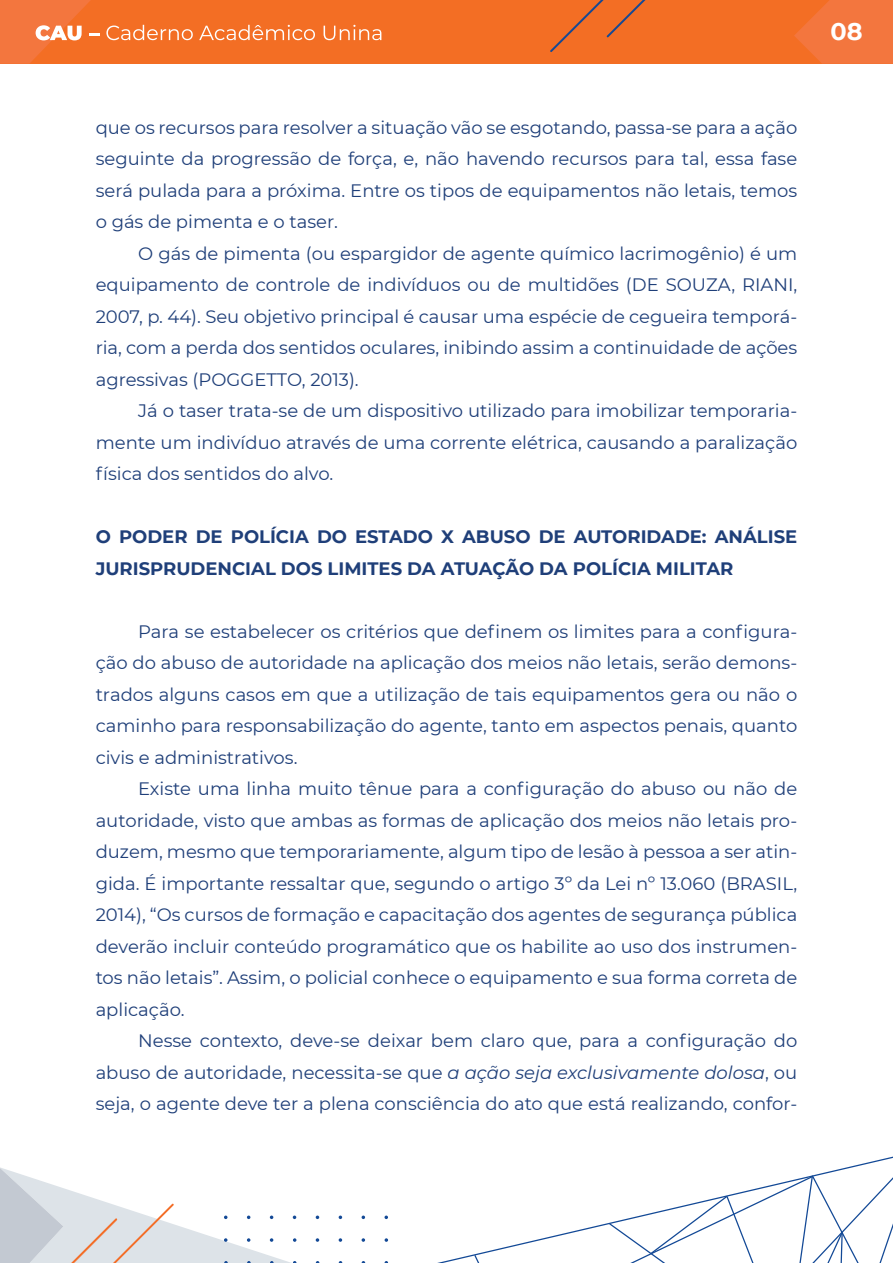
<style>
.page{position:relative;width:893px;height:1263px;background:#fff}
.page>*{position:absolute;margin:0;border:0;box-sizing:border-box;transform-origin:0 0}
.t1{font:700 24px "Montserrat";color:#fff}
.t2{font:18px/31.5px "Montserrat";color:#1f3f79;text-align:justify}
.t3{font:700 18px/31.5px "Montserrat";color:#1f3f79}
.s1{font-style:italic}
</style>
<div class="page">
<div style="left:0;top:0;width:893px;height:64px;background:#f36e24"></div>
<svg style="left:794px;top:0;width:99px;height:64px"></svg>
<svg style="left:0;top:0;width:99px;height:64px"></svg>
<svg style="left:106px;top:25px;width:87px;height:15px"></svg>
<svg style="left:199px;top:25px;width:116px;height:15px"></svg>
<svg style="left:324px;top:25px;width:57px;height:15px"></svg>
<svg style="left:550px;top:0;width:96px;height:52px"></svg>
<svg style="left:437px;top:1156px;width:456px;height:107px"></svg>
<svg style="left:474px;top:1255px;width:5px;height:8px"></svg>
<svg style="left:609px;top:1175px;width:284px;height:88px"></svg>
<svg style="left:316px;top:1215px;width:3px;height:4px"></svg>
<svg style="left:339px;top:1215px;width:3px;height:4px"></svg>
<svg style="left:362px;top:1215px;width:3px;height:4px"></svg>
<svg style="left:384px;top:1215px;width:4px;height:4px"></svg>
<svg style="left:316px;top:1238px;width:3px;height:4px"></svg>
<svg style="left:339px;top:1238px;width:3px;height:4px"></svg>
<svg style="left:362px;top:1238px;width:3px;height:4px"></svg>
<svg style="left:385px;top:1238px;width:3px;height:4px"></svg>
<svg style="left:0;top:1167px;width:296px;height:96px"></svg>
<p class="t2" style="left:96px;top:111px;width:703px">que os recursos para resolver a situação vão se esgotando, passa-se para a ação seguinte da progressão de força, e, não havendo recursos para tal, essa fase será pulada para a próxima. Entre os tipos de equipamentos não letais, temos o gás de pimenta e o taser.</p>
<p class="t2" style="left:96px;top:237px;width:703px;text-indent:43px">O gás de pimenta (ou espargidor de agente químico lacrimogênio) é um equipamento de controle de indivíduos ou de multidões (DE SOUZA, RIANI, 2007, p. 44). Seu objetivo principal é causar uma espécie de cegueira temporá&shy;ria, com a perda dos sentidos oculares, inibindo assim a continuidade de ações agressivas (POGGETTO, 2013).</p>
<p class="t2" style="left:96px;top:394px;width:703px;text-indent:43px">Já o taser trata-se de um dispositivo utilizado para imobilizar temporaria&shy;mente um indivíduo através de uma corrente elétrica, causando a paralização física dos sentidos do alvo.</p>
<p class="t3" style="left:96px;top:520px;width:703px">O PODER DE POLÍCIA DO ESTADO X ABUSO DE AUTORIDADE: ANÁLISE<br>JURISPRUDENCIAL DOS LIMITES DA ATUAÇÃO DA POLÍCIA MILITAR</p>
<p class="t2" style="left:96px;top:615px;width:703px;text-indent:43px">Para se estabelecer os critérios que definem os limites para a configura&shy;ção do abuso de autoridade na aplicação dos meios não letais, serão demons&shy;trados alguns casos em que a utilização de tais equipamentos gera ou não o caminho para responsabilização do agente, tanto em aspectos penais, quanto civis e administrativos.</p>
<p class="t2" style="left:96px;top:772px;width:703px;text-indent:43px">Existe uma linha muito tênue para a configuração do abuso ou não de autoridade, visto que ambas as formas de aplicação dos meios não letais pro&shy;duzem, mesmo que temporariamente, algum tipo de lesão à pessoa a ser atin&shy;gida. É importante ressaltar que, segundo o artigo 3º da Lei nº 13.060 (BRASIL, 2014), “Os cursos de formação e capacitação dos agentes de segurança pública deverão incluir conteúdo programático que os habilite ao uso dos instrumen&shy;tos não letais”. Assim, o policial conhece o equipamento e sua forma correta de aplicação.</p>
<p class="t2" style="left:96px;top:1024px;width:703px;text-indent:43px">Nesse contexto, deve-se deixar bem claro que, para a configuração do abuso de autoridade, necessita-se que <span class="s1">a ação seja exclusivamente dolosa</span>, ou seja, o agente deve ter a plena consciência do ato que está realizando, confor-</p>
<h1 class="t1" style="left:830px;top:14px;width:34px">08</h1>
</div>
